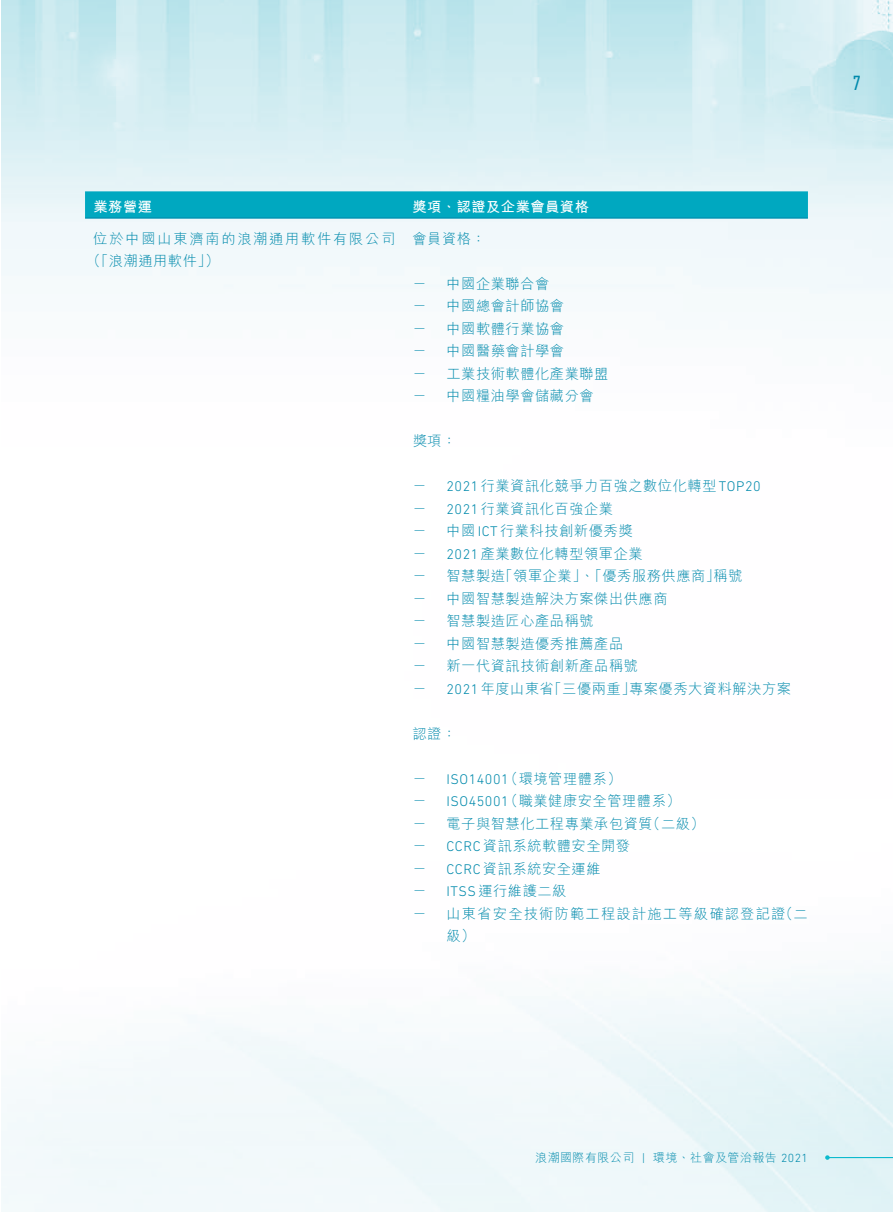
<style>
.page{position:relative;width:893px;height:1212px;background:#fff}
.page>*{position:absolute;margin:0;border:0;box-sizing:border-box;transform-origin:0 0}
.t1{font:condensed 21px "DIN Next LT Pro";color:#008aac}
._1__內文{font:300 14.25px "M Hei HK";letter-spacing:.035em;color:#008aac}
._1__內文-2{font:300 14.25px/22.5px "M Hei HK";letter-spacing:.12em;color:#008aac}
._1__內文-3{font:300 14.25px/22.5px "M Hei HK";letter-spacing:.085em;color:#008aac}
._1__內文-4{font:700 14.25px "M Hei HK";letter-spacing:.035em;color:#fff}
._1__內文-5{font:300 14.25px "DIN Next LT Pro";letter-spacing:.035em;color:#008aac}
.t2{font:300 12px "M Hei HK";letter-spacing:.035em;color:#008aac}
.s1{font-family:"DIN Next LT Pro"}
.s2{font-family:"M Hei HK"}
</style>
<div class="page">
<hr style="left:827px;top:1157px;width:66px;height:1px;background:#0dbacd">
<svg style="left:825px;top:1155px;width:5px;height:5px"></svg>
<svg style="left:85px;top:191px;width:723px;height:27px;background:#03a8c0"></svg>
<hr style="left:85px;top:218px;width:319px;height:1px;background:#008aac">
<hr style="left:404px;top:218px;width:404px;height:1px;background:#008aac">
<p class="_1__內文-4" style="left:94px;top:196px;width:60px">業務營運</p>
<p class="_1__內文-4" style="left:412px;top:196px;width:178px">獎項、認證及企業會員資格</p>
<p class="_1__內文-2" style="left:86px;top:227px;width:310px;text-indent:7px">位於中國山東濟南的浪潮通用軟件有限公司（「浪潮通用軟件」）</p>
<p class="_1__內文" style="left:412px;top:231px;width:75px">會員資格：</p>
<p class="_1__內文" style="left:412px;top:276px;width:16px">－</p>
<p class="_1__內文" style="left:446px;top:276px;width:104px">中國企業聯合會</p>
<p class="_1__內文" style="left:412px;top:299px;width:16px">－</p>
<p class="_1__內文" style="left:446px;top:299px;width:119px">中國總會計師協會</p>
<p class="_1__內文" style="left:412px;top:321px;width:16px">－</p>
<p class="_1__內文" style="left:446px;top:321px;width:119px">中國軟體行業協會</p>
<p class="_1__內文" style="left:412px;top:344px;width:16px">－</p>
<p class="_1__內文" style="left:446px;top:344px;width:119px">中國醫藥會計學會</p>
<p class="_1__內文" style="left:412px;top:366px;width:16px">－</p>
<p class="_1__內文" style="left:446px;top:366px;width:164px">工業技術軟體化產業聯盟</p>
<p class="_1__內文" style="left:412px;top:389px;width:16px">－</p>
<p class="_1__內文" style="left:446px;top:389px;width:149px">中國糧油學會儲藏分會</p>
<p class="_1__內文" style="left:412px;top:434px;width:45px">獎項：</p>
<p class="_1__內文" style="left:412px;top:479px;width:16px">－</p>
<p class="_1__內文" style="left:446px;top:479px;width:316px"><span class="s1">2021</span>行業資訊化競爭力百強之數位化轉型<span class="s1">TOP20</span></p>
<p class="_1__內文" style="left:412px;top:501px;width:16px">－</p>
<p class="_1__內文" style="left:446px;top:501px;width:168px"><span class="s1">2021</span>行業資訊化百強企業</p>
<p class="_1__內文" style="left:412px;top:524px;width:16px">－</p>
<p class="_1__內文" style="left:446px;top:524px;width:188px">中國<span class="s1">ICT</span>行業科技創新優秀獎</p>
<p class="_1__內文" style="left:412px;top:546px;width:16px">－</p>
<p class="_1__內文" style="left:446px;top:546px;width:198px"><span class="s1">2021</span>產業數位化轉型領軍企業</p>
<p class="_1__內文" style="left:412px;top:569px;width:16px">－</p>
<p class="_1__內文" style="left:446px;top:569px;width:298px">智慧製造「領軍企業」、「優秀服務供應商」稱號</p>
<p class="_1__內文" style="left:412px;top:591px;width:16px">－</p>
<p class="_1__內文" style="left:446px;top:591px;width:223px">中國智慧製造解決方案傑出供應商</p>
<p class="_1__內文" style="left:412px;top:614px;width:16px">－</p>
<p class="_1__內文" style="left:446px;top:614px;width:149px">智慧製造匠心產品稱號</p>
<p class="_1__內文" style="left:412px;top:636px;width:16px">－</p>
<p class="_1__內文" style="left:446px;top:636px;width:178px">中國智慧製造優秀推薦產品</p>
<p class="_1__內文" style="left:412px;top:659px;width:16px">－</p>
<p class="_1__內文" style="left:446px;top:659px;width:193px">新一代資訊技術創新產品稱號</p>
<p class="_1__內文" style="left:412px;top:681px;width:16px">－</p>
<p class="_1__內文" style="left:446px;top:681px;width:346px"><span class="s1">2021</span>年度山東省「三優兩重」專案優秀大資料解決方案</p>
<p class="_1__內文" style="left:412px;top:726px;width:45px">認證：</p>
<p class="_1__內文" style="left:412px;top:771px;width:16px">－</p>
<p class="_1__內文-5" style="left:446px;top:771px;width:177px">ISO14001<span class="s2">（環境管理體系）</span></p>
<p class="_1__內文" style="left:412px;top:794px;width:16px">－</p>
<p class="_1__內文" style="left:446px;top:794px;width:236px"><span class="s1">ISO45001</span>（職業健康安全管理體系）</p>
<p class="_1__內文" style="left:412px;top:816px;width:16px">－</p>
<p class="_1__內文" style="left:446px;top:816px;width:260px">電子與智慧化工程專業承包資質（二級）</p>
<p class="_1__內文" style="left:412px;top:839px;width:16px">－</p>
<p class="_1__內文" style="left:446px;top:839px;width:185px"><span class="s1">CCRC</span>資訊系統軟體安全開發</p>
<p class="_1__內文" style="left:412px;top:861px;width:16px">－</p>
<p class="_1__內文" style="left:446px;top:861px;width:156px"><span class="s1">CCRC</span>資訊系統安全運維</p>
<p class="_1__內文" style="left:412px;top:884px;width:16px">－</p>
<p class="_1__內文" style="left:446px;top:884px;width:121px"><span class="s1">ITSS</span>運行維護二級</p>
<p class="_1__內文" style="left:412px;top:906px;width:16px">－</p>
<p class="_1__內文-3" style="left:446px;top:902px;width:363px">山東省安全技術防範工程設計施工等級確認登記證（二級）</p>
<h1 class="t1" style="left:853px;top:71px;width:10px">7</h1>
<p class="t2" style="left:535px;top:1151px;width:274px">浪潮國際有限公司 <span class="s1">|</span> 環境、社會及管治報告 <span class="s1">2021</span></p>
</div>
